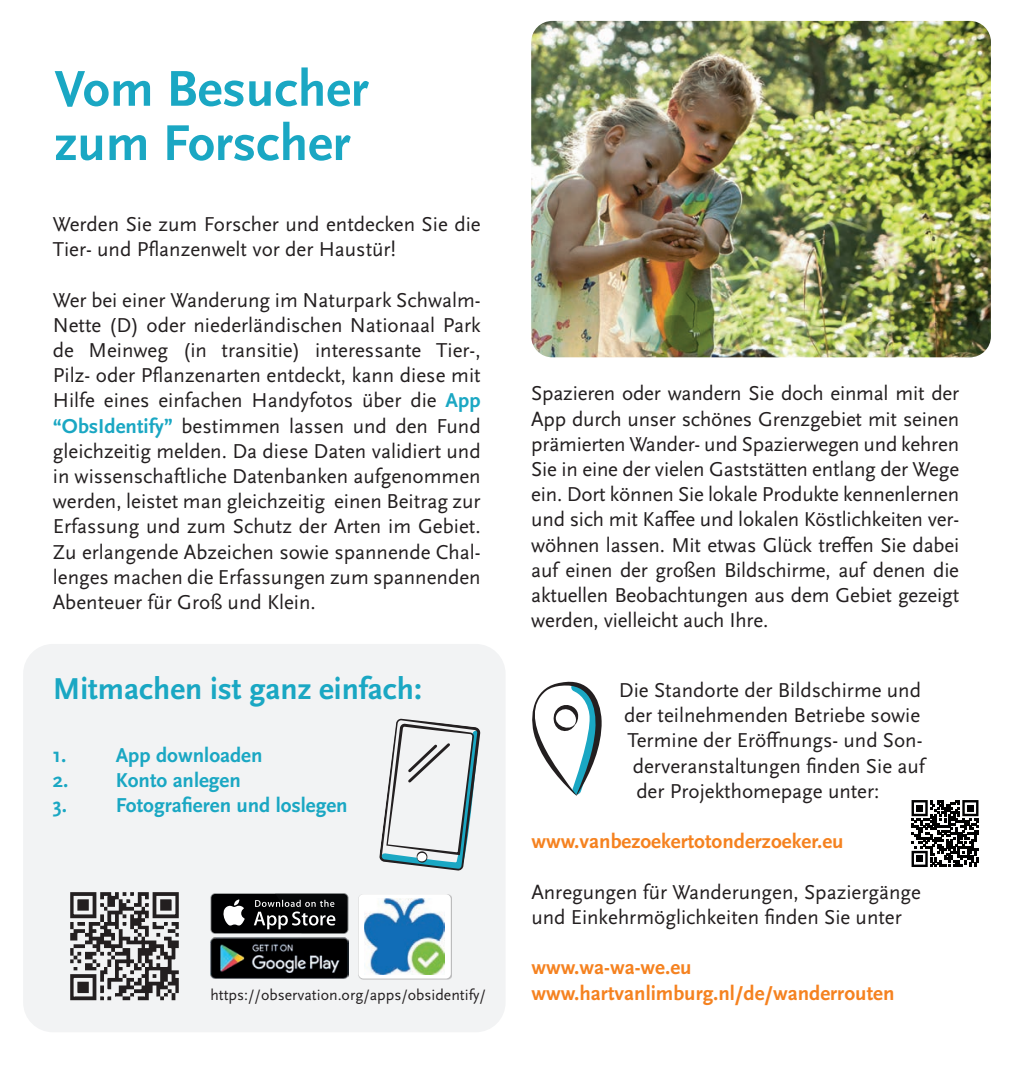
<style>
.page{position:relative;width:1012px;height:1072px;background:#fff}
.page>*{position:absolute;margin:0;border:0;box-sizing:border-box;transform-origin:0 0}
.t1{font:700 52.5px/54.2px "Scala Sans OT";color:#1aa7c3}
.t2{font:700 31.5px "Scala Sans OT";color:#1aa7c3}
.t3{font:21px/25.2px "Scala Sans OT";color:#231f20}
.t4{font:700 21px/25.2px "Scala Sans OT";color:#f58220}
.t5{font:700 21px "Scala Sans OT";color:#1aa7c3}
.t6{font:15.75px "Scala Sans OT";color:#231f20}
.s1{font-weight:700;color:#1aa7c3}
</style>
<div class="page">
<img style="left:531px;top:21px;width:460px;height:336px">
<div style="left:23px;top:644px;width:483px;height:388px;background:#f2f3f4;border-radius:30px"></div>
<svg style="left:379px;top:718px;width:102px;height:153px"></svg>
<img style="left:70px;top:892px;width:109px;height:109px">
<img style="left:210px;top:937px;width:138px;height:41px">
<svg style="left:211px;top:893px;width:137px;height:41px"></svg>
<div style="left:359px;top:894px;width:93px;height:85px;background:#231f20;opacity:.27"></div>
<div style="left:359px;top:894px;width:92px;height:84px;background:#fff;border-radius:5px"></div>
<img style="left:365px;top:898px;width:80px;height:76px">
<svg style="left:532px;top:681px;width:70px;height:115px"></svg>
<svg style="left:912px;top:800px;width:66px;height:67px"></svg>
<div style="left:916px;top:804px;width:7px;height:7px;background:#000001"></div>
<div style="left:967px;top:804px;width:7px;height:7px;background:#000001"></div>
<div style="left:916px;top:855px;width:7px;height:7px;background:#000001"></div>
<h1 class="t1" style="left:55px;top:62px;width:316px">Vom Besucher zum Forscher</h1>
<p class="t3" style="left:53px;top:212px;width:429px">Werden Sie zum Forscher und entdecken Sie die<br>Tier- und Pflanzenwelt vor der Haustür!</p>
<p class="t3" style="left:53px;top:287px;width:429px;text-align:justify">Wer bei einer Wanderung im Naturpark Schwalm-Nette (D) oder niederländischen Nationaal Park de Meinweg (in transitie) interessante Tier-, Pilz- oder Pflanzenarten entdeckt, kann diese mit Hilfe eines einfachen Handyfotos über die <span class="s1">App “ObsIdentify”</span> bestimmen lassen und den Fund gleichzeitig melden. Da diese Daten validiert und in wissenschaftliche Datenbanken aufgenommen werden, leistet man gleichzeitig einen Beitrag zur Erfassung und zum Schutz der Arten im Gebiet.<br>Zu erlangende Abzeichen sowie spannende Chal&shy;lenges machen die Erfassungen zum spannenden Abenteuer für Groß und Klein.</p>
<h2 class="t2" style="left:53px;top:670px;width:371px">Mitmachen ist ganz einfach:</h2>
<p class="t5" style="left:53px;top:743px;width:211px">1. App downloaden</p>
<p class="t5" style="left:53px;top:768px;width:190px">2. Konto anlegen</p>
<p class="t5" style="left:53px;top:793px;width:296px">3. Fotografieren und loslegen</p>
<p class="t6" style="left:210px;top:986px;width:277px">https://observation.org/apps/obsidentify/</p>
<p class="t3" style="left:531px;top:381px;width:429px;text-align:justify">Spazieren oder wandern Sie doch einmal mit der App durch unser schönes Grenzgebiet mit seinen prämierten Wander- und Spazierwegen und kehren Sie in eine der vielen Gaststätten entlang der Wege ein. Dort können Sie lokale Produkte kennenlernen und sich mit Kaffee und lokalen Köstlichkeiten ver&shy;wöhnen lassen. Mit etwas Glück treffen Sie dabei auf einen der großen Bildschirme, auf denen die aktuellen Beobachtungen aus dem Gebiet gezeigt werden, vielleicht auch Ihre.</p>
<p class="t3" style="left:619px;top:678px;width:304px">Die Standorte der Bildschirme und</p>
<p class="t3" style="left:624px;top:703px;width:298px">der teilnehmenden Betriebe sowie</p>
<p class="t3" style="left:628px;top:728px;width:296px">Termine der Eröffnungs- und Son-</p>
<p class="t3" style="left:633px;top:753px;width:293px">derveranstaltungen finden Sie auf</p>
<p class="t3" style="left:636px;top:779px;width:245px">der Projekthomepage unter:</p>
<p class="t4" style="left:531px;top:829px;width:314px">www.vanbezoekertotonderzoeker.eu</p>
<p class="t3" style="left:531px;top:879px;width:391px">Anregungen für Wanderungen, Spaziergänge und Einkehrmöglichkeiten finden Sie unter</p>
<p class="t4" style="left:531px;top:955px;width:365px">www.wa-wa-we.eu www.hartvanlimburg.nl/de/wanderrouten</p>
</div>
